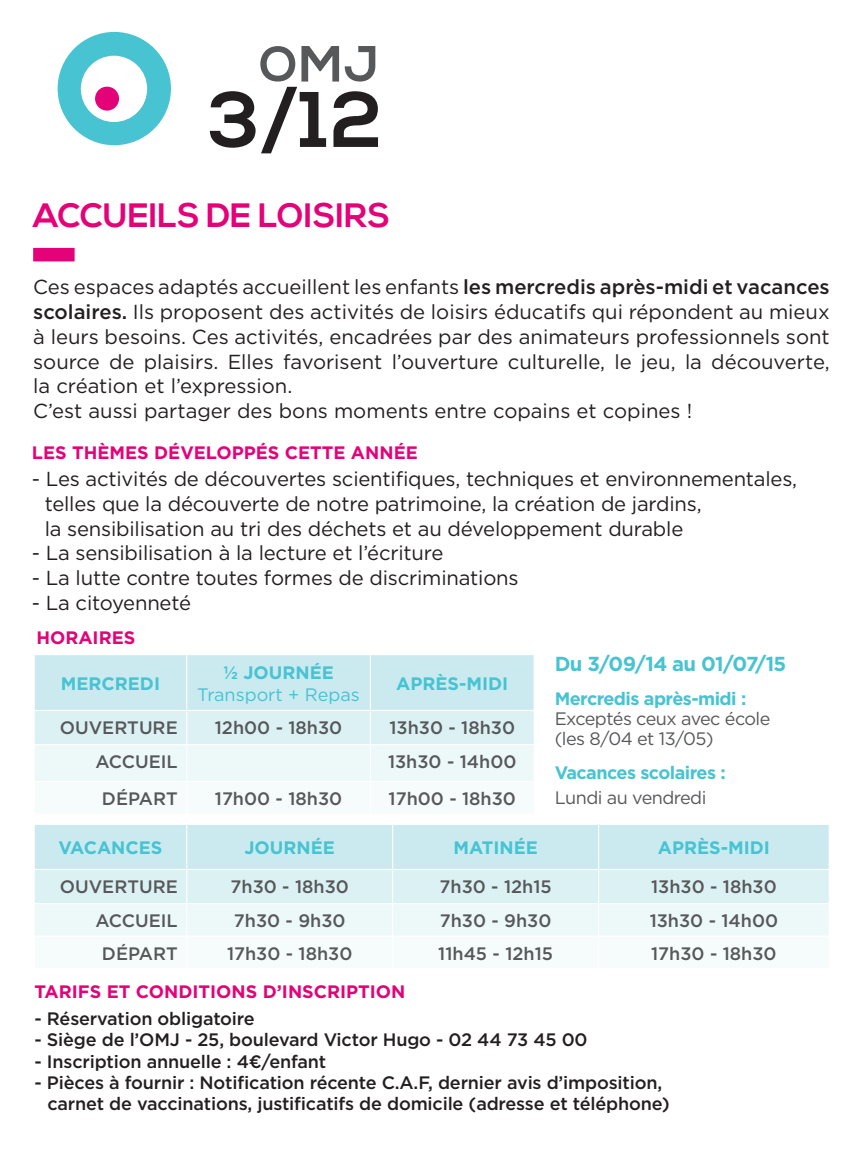
<style>
.page{position:relative;width:862px;height:1149px;background:#fff}
.page>*{position:absolute;margin:0;border:0;box-sizing:border-box;transform-origin:0 0}
.t1{font:700 33.75px "Nexa";color:#e40278}
.t2{font:20.25px/24.8px "Gotham";letter-spacing:-.01em;color:#231f20}
.t3{font:700 20.25px "Gotham";letter-spacing:-.03em;color:#47c3d2}
.t4{font:500 18px/21.4px "Gotham";letter-spacing:-.01em;color:#231f20}
.t5{font:500 18px "Gotham";color:#57585a}
.t6{font:700 18px "Gotham";color:#e40278}
.t7{font:700 18px "Gotham";color:#47c3d2}
.t8{font:18px/20.2px "Gotham";letter-spacing:-.03em;color:#57585a}
.t9{font:700 18px "Gotham";letter-spacing:-.03em;color:#47c3d2}
.t10{font:18px "Gotham";color:#47c3d2}
.s1{font-weight:500}
</style>
<div class="page">
<svg style="left:260px;top:46px;width:35px;height:35px"></svg>
<svg style="left:301px;top:46px;width:74px;height:35px"></svg>
<svg style="left:210px;top:91px;width:45px;height:57px"></svg>
<svg style="left:261px;top:87px;width:65px;height:66px"></svg>
<svg style="left:333px;top:91px;width:45px;height:56px"></svg>
<svg style="left:58px;top:32px;width:113px;height:113px"></svg>
<div style="left:95px;top:87px;width:24px;height:24px;background:#e40278;border-radius:50%"></div>
<svg style="left:35px;top:824px;width:793px;height:111px;background:#daf0f4"></svg>
<hr style="left:186px;top:824px;width:1px;height:44px;background:#fff">
<hr style="left:392px;top:824px;width:1px;height:44px;background:#fff">
<hr style="left:597px;top:824px;width:1px;height:44px;background:#fff">
<hr style="left:34px;top:868px;width:153px;height:1px;background:#fff">
<hr style="left:187px;top:868px;width:205px;height:1px;background:#fff">
<hr style="left:186px;top:869px;width:1px;height:33px;background:#fff">
<hr style="left:392px;top:868px;width:206px;height:1px;background:#fff">
<hr style="left:392px;top:869px;width:1px;height:33px;background:#fff">
<hr style="left:598px;top:868px;width:231px;height:1px;background:#fff">
<hr style="left:597px;top:869px;width:1px;height:33px;background:#fff">
<hr style="left:34px;top:902px;width:153px;height:1px;background:#fff">
<hr style="left:187px;top:902px;width:205px;height:1px;background:#fff">
<hr style="left:186px;top:903px;width:1px;height:32px;background:#fff">
<hr style="left:392px;top:902px;width:206px;height:1px;background:#fff">
<hr style="left:392px;top:903px;width:1px;height:32px;background:#fff">
<hr style="left:598px;top:902px;width:231px;height:1px;background:#fff">
<hr style="left:597px;top:903px;width:1px;height:32px;background:#fff">
<svg style="left:35px;top:655px;width:498px;height:125px;background:#d9f0f3"></svg>
<hr style="left:186px;top:655px;width:1px;height:54px;background:#fff">
<hr style="left:369px;top:655px;width:2px;height:54px;background:#fff">
<hr style="left:34px;top:709px;width:153px;height:1px;background:#fff">
<hr style="left:187px;top:709px;width:183px;height:1px;background:#fff">
<hr style="left:186px;top:710px;width:1px;height:33px;background:#fff">
<hr style="left:370px;top:709px;width:164px;height:1px;background:#fff">
<hr style="left:369px;top:710px;width:2px;height:33px;background:#fff">
<hr style="left:34px;top:743px;width:153px;height:2px;background:#fff">
<hr style="left:187px;top:743px;width:183px;height:2px;background:#fff">
<hr style="left:186px;top:745px;width:1px;height:35px;background:#fff">
<hr style="left:370px;top:743px;width:164px;height:2px;background:#fff">
<hr style="left:369px;top:745px;width:2px;height:35px;background:#fff">
<div style="left:33px;top:248px;width:42px;height:13px;background:#e40278"></div>
<h1 class="t1" style="left:33px;top:195px;width:358px">ACCUEILS DE LOISIRS</h1>
<p class="t2" style="left:33px;top:274px;width:797px">Ces espaces adaptés accueillent les enfants <span class="s1">les mercredis après-midi et vacances scolaires.</span> Ils proposent des activités de loisirs éducatifs qui répondent au mieux à leurs besoins. Ces activités, encadrées par des animateurs professionnels sont source de plaisirs. Elles favorisent l’ouverture culturelle, le jeu, la découverte, la création et l’expression.<br>C’est aussi partager des bons moments entre copains et copines !</p>
<p class="t6" style="left:32px;top:440px;width:279px">LES THÈMES DÉVELOPPÉS CETTE</p>
<p class="t6" style="left:351px;top:440px;width:66px">ANNÉE</p>
<p class="t2" style="left:45px;top:466px;width:753px;text-indent:-13px">- Les activités de découvertes scientifiques, techniques et environnementales, telles que la découverte de notre patrimoine, la création de jardins,<br>la sensibilisation au tri des déchets et au développement durable</p>
<p class="t2" style="left:32px;top:540px;width:413px">- La sensibilisation à la lecture et l’écriture</p>
<p class="t2" style="left:32px;top:565px;width:488px">- La lutte contre toutes formes de discriminations</p>
<p class="t2" style="left:32px;top:589px;width:161px">- La citoyenneté</p>
<p class="t6" style="left:36px;top:625px;width:87px">HORAIRES</p>
<p class="t7" style="left:61px;top:671px;width:101px">MERCREDI</p>
<p class="t7" style="left:223px;top:660px;width:110px">½ JOURNÉE</p>
<p class="t10" style="left:197px;top:682px;width:164px">Transport + Repas</p>
<p class="t7" style="left:396px;top:671px;width:113px">APRÈS-M IDI</p>
<p class="t5" style="left:60px;top:715px;width:119px">ouverture</p>
<p class="t5" style="left:215px;top:715px;width:129px">12h00 - 18h30</p>
<p class="t5" style="left:389px;top:715px;width:127px">13h30 - 18h30</p>
<p class="t5" style="left:95px;top:749px;width:84px">Accueil</p>
<p class="t5" style="left:388px;top:749px;width:130px">13h30 - 14h00</p>
<p class="t5" style="left:102px;top:786px;width:77px">Départ</p>
<p class="t5" style="left:215px;top:786px;width:129px">17h00 - 18h30</p>
<p class="t5" style="left:388px;top:786px;width:129px">17h00 - 18h30</p>
<p class="t3" style="left:554px;top:650px;width:233px">DU 3/09/14 AU 01/07/15</p>
<p class="t9" style="left:554px;top:686px;width:193px">MERCREDIS APRÈS-MIDI :</p>
<p class="t8" style="left:554px;top:708px;width:217px">Exceptés ceux avec école (les 8/04 et 13/05)</p>
<p class="t9" style="left:554px;top:760px;width:172px">VACANCES SCOLAIRES :</p>
<p class="t8" style="left:554px;top:786px;width:153px">Lundi au vendredi</p>
<p class="t7" style="left:59px;top:835px;width:92px">VACANCES</p>
<p class="t7" style="left:244px;top:835px;width:89px">JOURNÉE</p>
<p class="t7" style="left:453px;top:835px;width:83px">MATINÉE</p>
<p class="t7" style="left:657px;top:835px;width:113px">APRÈS-M IDI</p>
<p class="t5" style="left:60px;top:874px;width:119px">ouverture</p>
<p class="t5" style="left:230px;top:874px;width:120px">7h30 - 18h30</p>
<p class="t5" style="left:439px;top:874px;width:114px">7h30 - 12h15</p>
<p class="t5" style="left:650px;top:874px;width:127px">13h30 - 18h30</p>
<p class="t5" style="left:95px;top:908px;width:84px">Accueil</p>
<p class="t5" style="left:234px;top:908px;width:113px">7h30 - 9h30</p>
<p class="t5" style="left:439px;top:908px;width:113px">7h30 - 9h30</p>
<p class="t5" style="left:649px;top:908px;width:130px">13h30 - 14h00</p>
<p class="t5" style="left:102px;top:941px;width:77px">Départ</p>
<p class="t5" style="left:227px;top:941px;width:127px">17h30 - 18h30</p>
<p class="t5" style="left:438px;top:941px;width:116px">11h45 - 12h15</p>
<p class="t5" style="left:650px;top:941px;width:127px">17h30 - 18h30</p>
<p class="t6" style="left:35px;top:979px;width:372px">TARIFS ET CONDITIONS D’INSCRIPTION</p>
<p class="t4" style="left:35px;top:1007px;width:221px">- Réservation obligatoire</p>
<p class="t4" style="left:35px;top:1028px;width:554px">- Siège de l’OMJ - 25, boulevard Victor Hugo - 02 44 73 45 00</p>
<p class="t4" style="left:35px;top:1049px;width:293px">- I nscription annuelle : 4€/enfant</p>
<p class="t4" style="left:47px;top:1071px;width:623px;text-indent:-13px">- Pièces à fournir : Notification récente C.A.F, dernier avis d’imposition, carnet de vaccinations, justificatifs de domicile (adresse et téléphone)</p>
</div>
